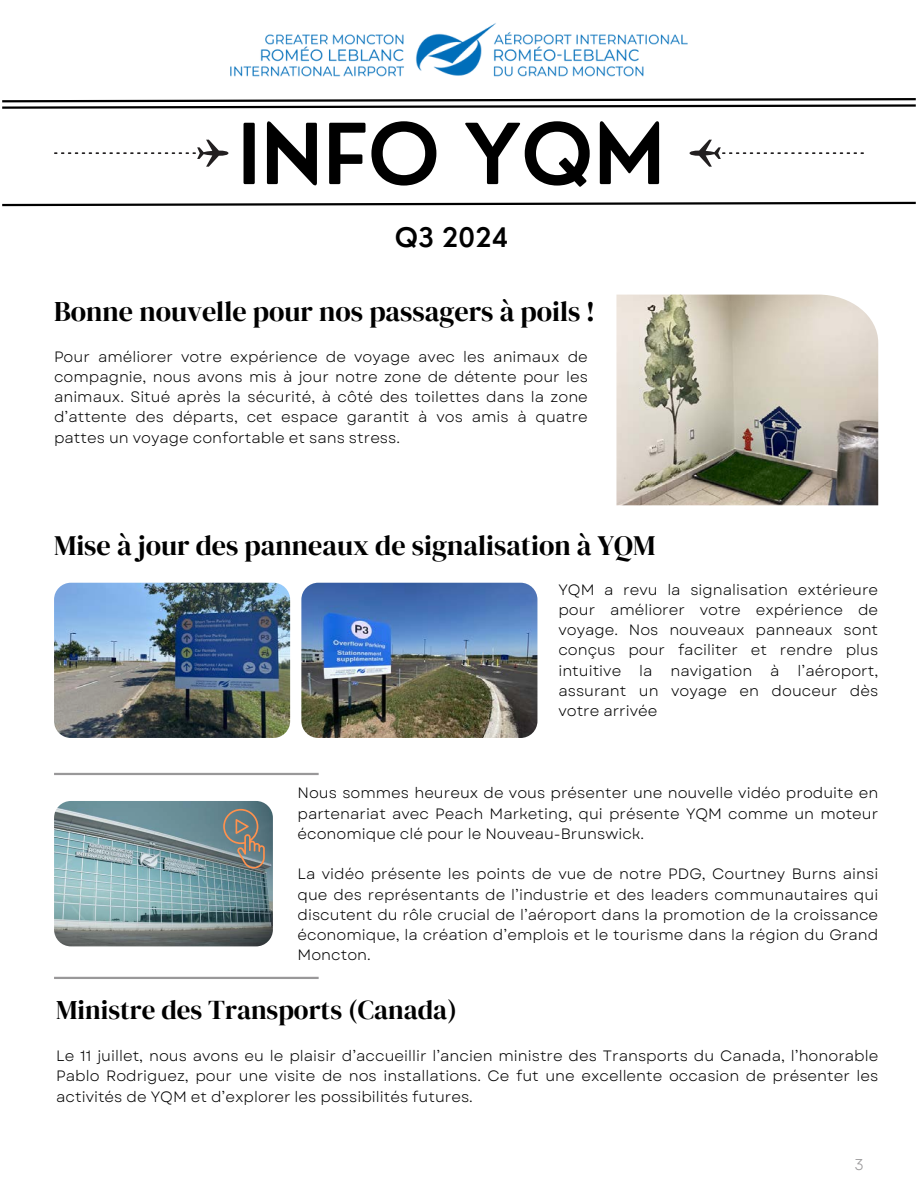
<style>
.page{position:relative;width:918px;height:1188px;background:#fff}
.page>*{position:absolute;margin:0;border:0;box-sizing:border-box;transform-origin:0 0}
.t1{font:600 81.9px "Nourd";color:#000}
.t2{font:28.2px "DM Serif Display";color:#000}
.t3{font:27px "DM Serif Display";color:#000}
.t4{font:600 26.25px "Nourd";color:#000}
.t5{font:15.6px "Garet";color:#999899}
.t6{font:15px/20.2px "Garet";color:#000;text-align:justify}
</style>
<div class="page">
<img style="left:302px;top:583px;width:235px;height:155px;border-radius:17px">
<img style="left:54px;top:583px;width:236px;height:155px;border-radius:17px">
<svg style="left:2px;top:98px;width:914px;height:11px"></svg>
<svg style="left:2px;top:201px;width:914px;height:6px"></svg>
<svg style="left:690px;top:140px;width:174px;height:27px"></svg>
<svg style="left:54px;top:140px;width:174px;height:27px"></svg>
<img style="left:230px;top:23px;width:458px;height:54px">
<hr style="left:54px;top:773px;width:265px;height:2px;background:#999899">
<hr style="left:54px;top:977px;width:265px;height:2px;background:#999899">
<img style="left:616px;top:295px;width:262px;height:210px">
<img style="left:54px;top:801px;width:219px;height:145px;border-radius:17px">
<svg style="left:223px;top:809px;width:42px;height:59px;background:#7b7f7a"></svg>
<p class="t1" style="left:237px;top:102px;width:429px">INFO YQM</p>
<p class="t4" style="left:395px;top:221px;width:115px">Q3 2024</p>
<p class="t2" style="left:54px;top:292px;width:543px">Bonne nouvelle pour nos passagers à poils !</p>
<p class="t6" style="left:54px;top:346px;width:535px">Pour améliorer votre expérience de voyage avec les animaux de compagnie, nous avons mis à jour notre zone de détente pour les animaux. Situé après la sécurité, à côté des toilettes dans la zone d’attente des départs, cet espace garantit à vos amis à quatre pattes un voyage confortable et sans stress.</p>
<p class="t2" style="left:54px;top:525px;width:603px">Mise à jour des panneaux de signalisation à YQM</p>
<h3 class="t6" style="left:558px;top:579px;width:321px">YQM a revu la signalisation extérieure pour améliorer votre expérience de voyage. Nos nouveaux panneaux sont conçus pour faciliter et rendre plus intuitive la navigation à l’aéroport, assurant un voyage en douceur dès votre arrivée</h3>
<h2 class="t6" style="left:298px;top:783px;width:582px">Nous sommes heureux de vous présenter une nouvelle vidéo produite en partenariat avec Peach Marketing, qui présente YQM comme un moteur économique clé pour le Nouveau-Brunswick.</h2>
<h3 class="t6" style="left:298px;top:864px;width:582px">La vidéo présente les points de vue de notre PDG, Courtney Burns ainsi que des représentants de l’industrie et des leaders communautaires qui discutent du rôle crucial de l’aéroport dans la promotion de la croissance économique, la création d’emplois et le tourisme dans la région du Grand Moncton.</h3>
<p class="t3" style="left:56px;top:991px;width:402px">Ministre des Transports (Canada)</p>
<p class="t6" style="left:56px;top:1046px;width:824px">Le 11 juillet, nous avons eu le plaisir d’accueillir l’ancien ministre des Transports du Canada, l’honorable Pablo Rodriguez, pour une visite de nos installations. Ce fut une excellente occasion de présenter les activités de YQM et d’explorer les possibilités futures.</p>
<p class="t5" style="left:855px;top:1154px;width:11px">3</p>
</div>
